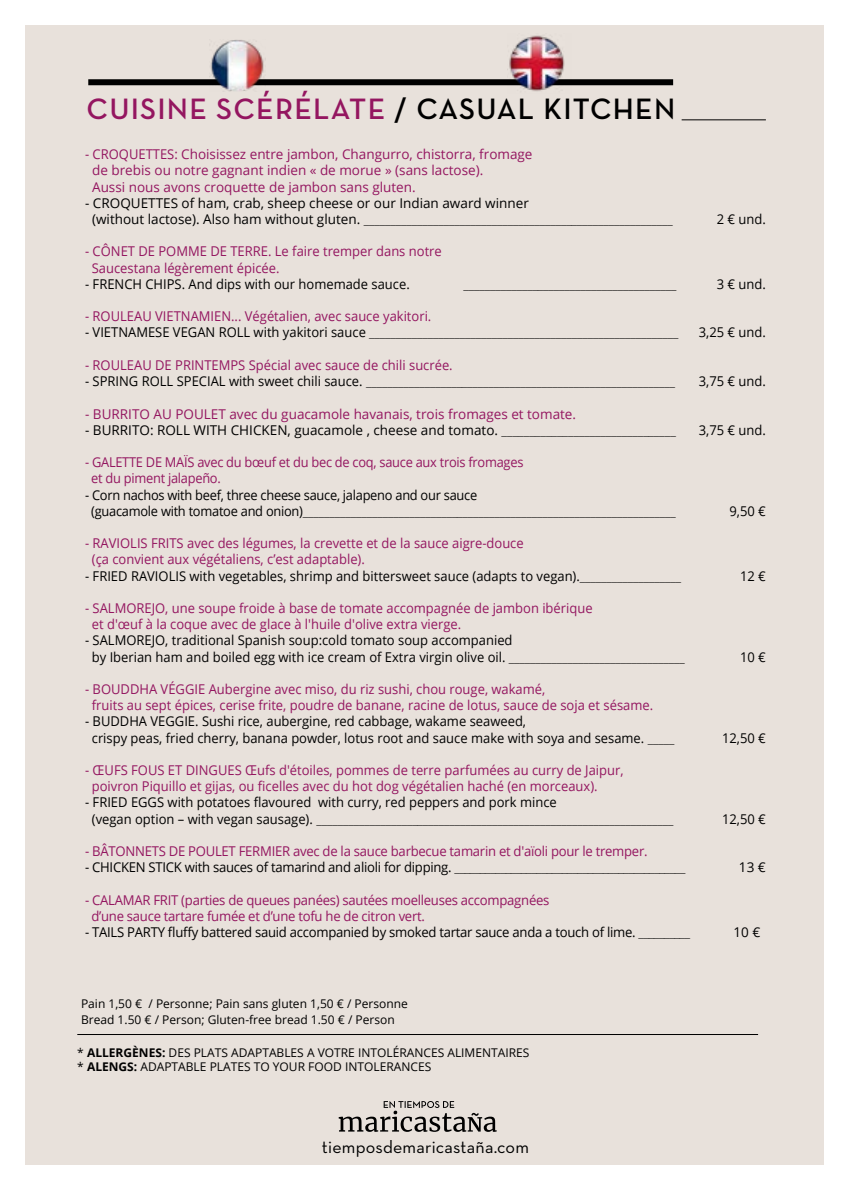
<style>
.page{position:relative;width:851px;height:1191px;background:#fff}
.page>*{position:absolute;margin:0;border:0;box-sizing:border-box;transform-origin:0 0}
.t1{font:600 30px "Neutra Text";letter-spacing:.04em;color:#941660}
.t2{font:18px "Neutra Text";letter-spacing:.01em;color:#000}
.t3{font:13.5px/16.2px "Open Sans";color:#941660;scale:.96 1}
.t4{font:13.5px/16.2px "Open Sans";color:#000;scale:.96 1}
.t5{font:13.5px/16.2px "Open Sans";color:#000}
.t6{font:300 13.5px "Open Sans";color:#000;scale:.96 1}
.t7{font:13.5px/16.2px "Open Sans";letter-spacing:-.02em;color:#941660}
.t8{font:13.5px "Open Sans";letter-spacing:-.02em;color:#000}
.t9{font:13.5px/16.2px "Open Sans";letter-spacing:-.02em;color:#000;scale:.95 1}
.t10{font:13.5px/16.2px "Open Sans";letter-spacing:-.02em;color:#941660;scale:.95 1}
.t11{font:13.5px "Open Sans";color:#941660}
.t12{font:12px/14.4px "Open Sans";color:#000}
.s1{color:#000}
.s2{font-weight:300}
.s3{font-weight:400}
.s4{font-weight:700}
</style>
<div class="page">
<div style="left:26px;top:26px;width:797px;height:1139px;background:#e8e1db"></div>
<hr style="left:681px;top:119px;width:84px;height:1px;background:#000">
<svg style="left:338px;top:1101px;width:158px;height:30px"></svg>
<div style="left:88px;top:79px;width:585px;height:6px;background:#000"></div>
<hr style="left:77px;top:1034px;width:681px;height:1px;background:#000">
<img style="left:210px;top:40px;width:56px;height:51px">
<img style="left:507px;top:35px;width:65px;height:57px">
<h1 class="t1" style="left:86px;top:90px;width:590px">CUISINE SCÉRÉLATE <span class="s1">/ CASUAL KITCHEN</span></h1>
<p class="t3" style="left:92px;top:146px;width:460px;text-indent:-7px">- CROQUETTES: Choisissez entre jambon, Changurro, chistorra, fromage de brebis ou notre gagnant indien « de morue » (sans lactose).<br>Aussi nous avons croquette de jambon sans gluten.</p>
<p class="t5" style="left:92px;top:194px;width:582px;text-indent:-7px">- CROQUETTES of ham, crab, sheep cheese or our Indian award winner<br>(without lactose). Also ham without gluten. <span class="s2">__________________________________________________________</span></p>
<p class="t3" style="left:92px;top:243px;width:366px;text-indent:-7px">- CÔNET DE POMME DE TERRE. Le faire tremper dans notre<br>Saucestana légèrement épicée.</p>
<p class="t4" style="left:85px;top:275px;width:340px">- FRENCH CHIPS. And dips with our homemade sauce.</p>
<p class="t6" style="left:463px;top:275px;width:223px">________________________________________</p>
<p class="t4" style="left:716px;top:211px;width:53px">2 € und.</p>
<p class="t4" style="left:716px;top:275px;width:53px">3 € und.</p>
<p class="t3" style="left:85px;top:308px;width:362px">- ROULEAU VIETNAMIEN... Végétalien, avec sauce yakitori.</p>
<p class="t6" style="left:85px;top:323px;width:619px"><span class="s3">- VIETNAMESE VEGAN ROLL with yakitori sauce</span> __________________________________________________________</p>
<p class="t4" style="left:698px;top:324px;width:71px">3,25 € und.</p>
<p class="t3" style="left:85px;top:356px;width:384px">- ROULEAU DE PRINTEMPS Spécial avec sauce de chili sucrée.</p>
<p class="t6" style="left:85px;top:372px;width:616px"><span class="s3">- SPRING ROLL SPECIAL with sweet chili sauce.</span> __________________________________________________________</p>
<p class="t4" style="left:698px;top:373px;width:71px">3,75 € und.</p>
<p class="t11" style="left:85px;top:404px;width:492px">- BURRITO AU POULET avec du guacamole havanais, trois fromages et tomate.</p>
<p class="t5" style="left:85px;top:421px;width:592px">- BURRITO: ROLL WITH CHICKEN, guacamole , cheese and tomato. <span class="s2">________________________________</span></p>
<p class="t4" style="left:698px;top:421px;width:71px">3,75 € und.</p>
<p class="t10" style="left:91px;top:454px;width:456px;text-indent:-6px">- GALETTE DE MAÏS avec du bœuf et du bec de coq, sauce aux trois fromages et du piment jalapeño.</p>
<p class="t9" style="left:91px;top:486px;width:616px;text-indent:-6px">- Corn nachos with beef, three cheese sauce, jalapeno and our sauce<br>(guacamole with tomatoe and onion)<span class="s2">______________________________________________________________________</span></p>
<p class="t4" style="left:729px;top:502px;width:39px">9,50 €</p>
<p class="t3" style="left:92px;top:535px;width:451px;text-indent:-7px">- RAVIOLIS FRITS avec des légumes, la crevette et de la sauce aigre-douce (ça convient aux végétaliens, c’est adaptable).</p>
<p class="t4" style="left:85px;top:567px;width:622px">- FRIED RAVIOLIS with vegetables, shrimp and bittersweet sauce (adapts to vegan).<span class="s2">___________________</span></p>
<p class="t4" style="left:740px;top:567px;width:28px">12 €</p>
<p class="t3" style="left:92px;top:599px;width:523px;text-indent:-7px">- SALMOREJO, une soupe froide à base de tomate accompagnée de jambon ibérique et d'œuf à la coque avec de glace à l'huile d'olive extra vierge.</p>
<p class="t4" style="left:92px;top:632px;width:619px;text-indent:-7px">- SALMOREJO, traditional Spanish soup:cold tomato soup accompanied<br>by Iberian ham and boiled egg with ice cream of Extra virgin olive oil. <span class="s2">_________________________________</span></p>
<p class="t4" style="left:740px;top:648px;width:28px">10 €</p>
<p class="t3" style="left:92px;top:680px;width:586px;text-indent:-7px">- BOUDDHA VÉGGIE Aubergine avec miso, du riz sushi, chou rouge, wakamé,<br>fruits au sept épices, cerise frite, poudre de banane, racine de lotus, sauce de soja et sésame.</p>
<p class="t4" style="left:92px;top:713px;width:608px;text-indent:-7px">- BUDDHA VEGGIE. Sushi rice, aubergine, red cabbage, wakame seaweed,<br>crispy peas, fried cherry, banana powder, lotus root and sauce make with soya and sesame. <span class="s2">_____</span></p>
<p class="t3" style="left:92px;top:761px;width:555px;text-indent:-7px">- ŒUFS FOUS ET DINGUES Œufs d'étoiles, pommes de terre parfumées au curry de Jaipur, poivron Piquillo et gijas, ou ficelles avec du hot dog végétalien haché (en morceaux).</p>
<p class="t4" style="left:92px;top:794px;width:607px;text-indent:-7px">- FRIED EGGS with potatoes flavoured with curry, red peppers and pork mince<br>(vegan option – with vegan sausage). <span class="s2">___________________________________________________________________</span></p>
<p class="t4" style="left:722px;top:729px;width:47px">12,50 €</p>
<p class="t4" style="left:722px;top:810px;width:47px">12,50 €</p>
<p class="t7" style="left:85px;top:842px;width:564px">- BÂTONNETS DE POULET FERMIER avec de la sauce barbecue tamarin et d'aïoli pour le tremper.</p>
<p class="t8" style="left:85px;top:858px;width:601px">- CHICKEN STICK with sauces of tamarind and alioli for dipping. <span class="s2">_____________________________________________</span></p>
<p class="t5" style="left:738px;top:859px;width:28px">13 €</p>
<p class="t7" style="left:91px;top:891px;width:459px;text-indent:-6px">- CALAMAR FRIT (parties de queues panées) sautées moelleuses accompagnées d’une sauce tartare fumée et d’une tofu he de citron vert.</p>
<p class="t8" style="left:85px;top:923px;width:606px">- TAILS PARTY fluffy battered sauid accompanied by smoked tartar sauce anda a touch of lime. <span class="s2">__________</span></p>
<p class="t5" style="left:733px;top:923px;width:28px">10 €</p>
<p class="t12" style="left:81px;top:995px;width:328px;line-height:16.5px">Pain 1,50 € / Personne; Pain sans gluten 1,50 € / Personne<br>Bread 1.50 € / Person; Gluten-free bread 1.50 € / Person</p>
<p class="t12" style="left:77px;top:1045px;width:453px">* <span class="s4">ALLERGÈNES:</span> DES PLATS ADAPTABLES A VOTRE INTOLÉRANCES ALIMENTAIRES * <span class="s4">ALENGS:</span> ADAPTABLE PLATES TO YOUR FOOD INTOLERANCES</p>
<h2 class="t2" style="left:322px;top:1135px;width:208px">tiemposdemaricastaña.com</h2>
</div>
